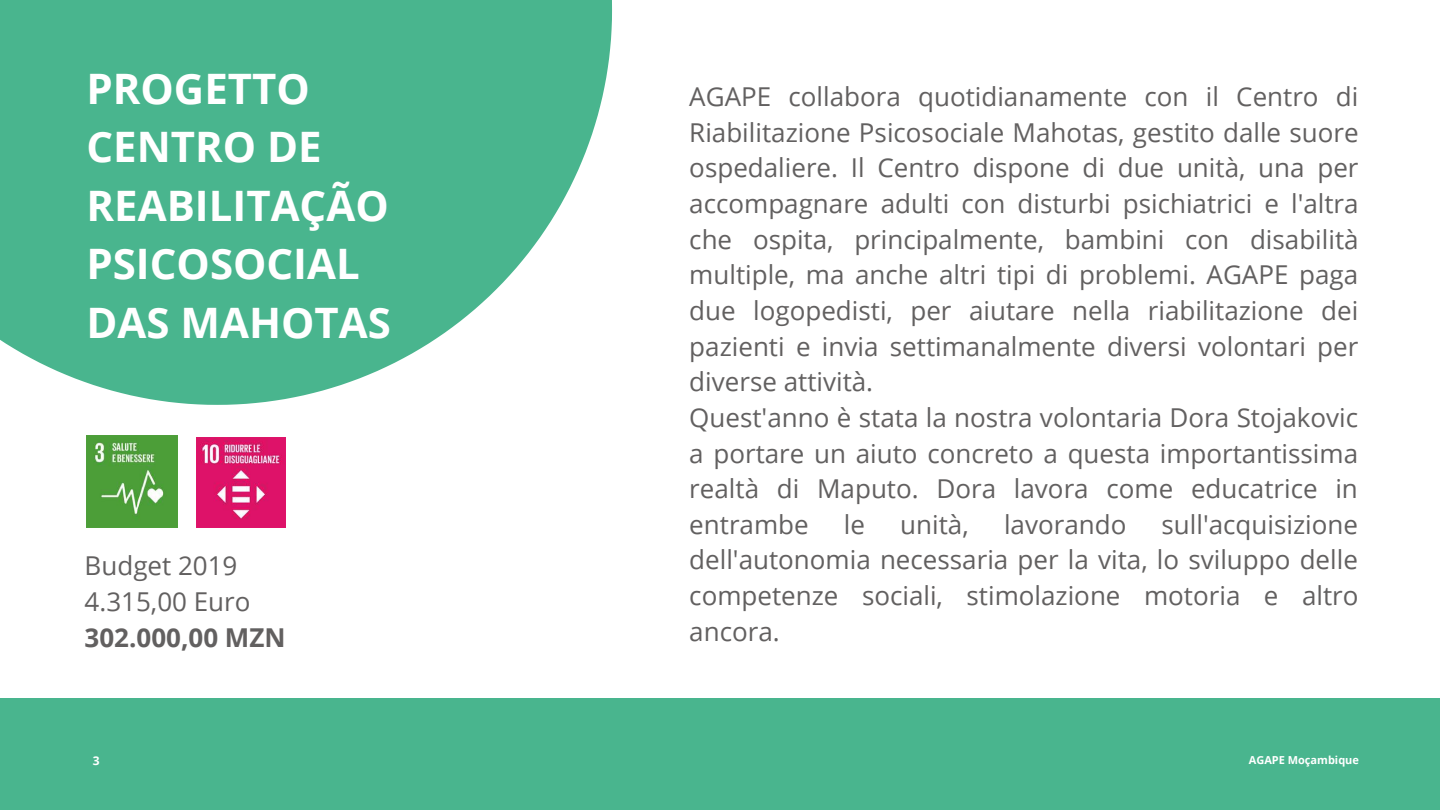
<style>
.page{position:relative;width:1440px;height:810px;background:#fff}
.page>*{position:absolute;margin:0;border:0;box-sizing:border-box;transform-origin:0 0}
.t1{font:700 42px/58.7px "Open Sans";color:#fff}
.t2{font:26px/35.7px "Open Sans";color:#626060}
.t3{font:700 26px "Open Sans";color:#626060}
.t4{font:700 12px "Open Sans";color:#fff}
.t5{font:700 11px "Open Sans";color:#fff}
</style>
<div class="page">
<svg style="left:0;top:0;width:612px;height:405px;background:#64c09f"></svg>
<div style="left:0;top:698px;width:1440px;height:112px;background:#49b58e"></div>
<img style="left:86px;top:436px;width:92px;height:91px">
<img style="left:196px;top:438px;width:90px;height:89px">
<h1 class="t1" style="left:86px;top:58px;width:306px">PROGETTO<br>CENTRO DE<br>REABILITAÇÃO<br>PSICOSOCIAL<br>DAS MAHOTAS</h1>
<p class="t2" style="left:85px;top:547px;width:167px">Budget 2019<br>4.315,00 Euro</p>
<p class="t3" style="left:85px;top:619px;width:203px">302.000,00 MZN</p>
<p class="t2" style="left:689px;top:78px;width:671px">AGAPE collabora quotidianamente con il Centro di Riabilitazione Psicosociale Mahotas, gestito dalle suore ospedaliere. Il Centro dispone di due unità, una per accompagnare adulti con disturbi psichiatrici e l'altra che ospita, principalmente, bambini con disabilità multiple, ma anche altri tipi di problemi. AGAPE paga due logopedisti, per aiutare nella riabilitazione dei pazienti e invia settimanalmente diversi volontari per diverse attività.<br>Quest'anno è stata la nostra volontaria Dora Stojakovic a portare un aiuto concreto a questa importantissima realtà di Maputo. Dora lavora come educatrice in entrambe</p>
<p class="t2" style="left:844px;top:506px;width:23px">le</p>
<p class="t2" style="left:900px;top:506px;width:70px">unità,</p>
<p class="t2" style="left:1004px;top:506px;width:124px">lavorando</p>
<p class="t2" style="left:689px;top:506px;width:671px;text-align:justify;text-indent:472px">sull'acquisizione dell'autonomia necessaria per la vita, lo sviluppo delle competenze sociali, stimolazione motoria e altro ancora.</p>
<p class="t4" style="left:93px;top:753px;width:8px">3</p>
<p class="t5" style="left:1249px;top:753px;width:112px">AGAPE Moçambique</p>
</div>
